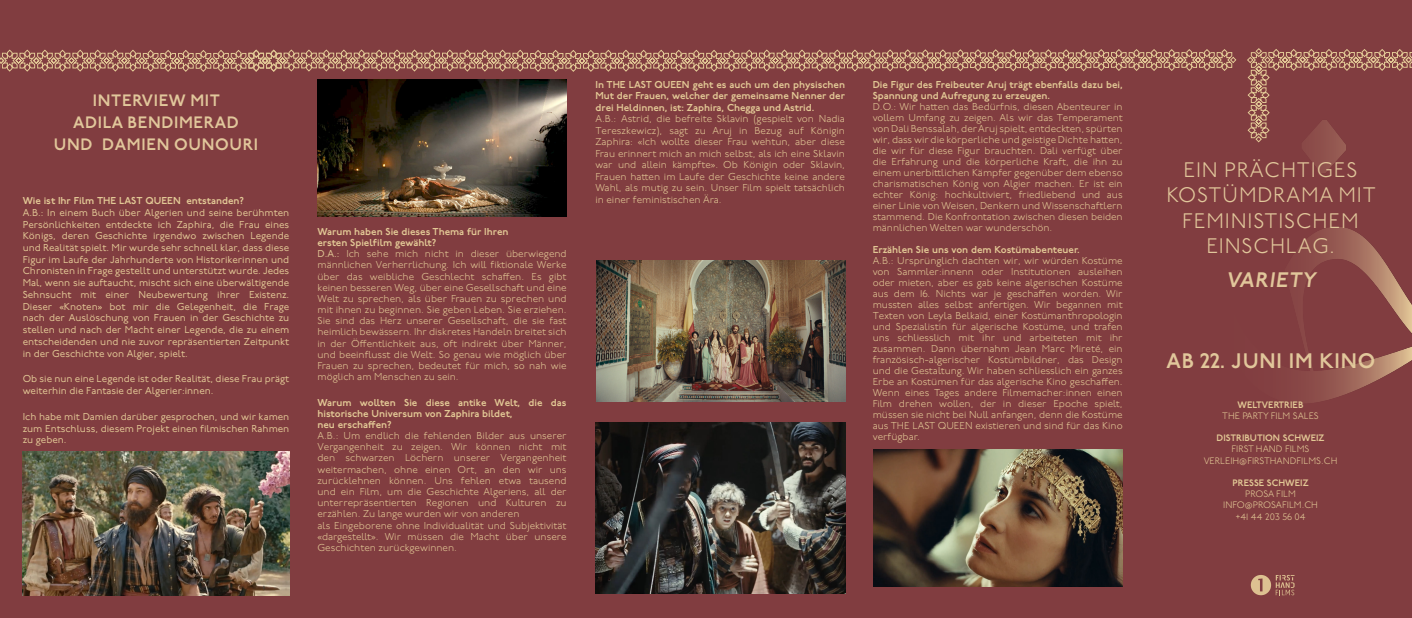
<style>
.page{position:relative;width:1412px;height:618px;background:#813d40}
.page>*{position:absolute;margin:0;border:0;box-sizing:border-box;transform-origin:0 0}
.t1{font:300 21px/25.2px "P22 Underground";letter-spacing:.04em;color:#e1c79b;text-align:center}
.t2{font:600 21px "P22 Underground";letter-spacing:.04em;color:#e1c79b}
.t3{font:600 16.5px "P22 Underground";letter-spacing:.04em;color:#e1c79b}
.t4{font:300 10px/11px "P22 Underground";color:#e2c895;text-align:justify}
.t5{font:10px/11.7px "P22 Underground";color:#e2c895;text-align:justify}
.t6{font:600 10px/11.5px "P22 Underground";color:#e2c895}
.t7{font:300 9.3px/11.2px "P22 Underground";color:#e2c895;text-align:center}
.t8{font:600 9.3px "P22 Underground";color:#e2c895}
.s1{font-weight:400}
.s2{font-weight:600}
</style>
<div class="page">
<svg style="left:0;top:49px;width:1133px;height:23px"></svg>
<img style="left:23px;top:451px;width:266px;height:145px">
<img style="left:317px;top:79px;width:250px;height:138px">
<img style="left:596px;top:261px;width:249px;height:141px">
<img style="left:1133px;top:49px;width:279px;height:547px">
<svg style="left:1246px;top:48px;width:166px;height:95px"></svg>
<img style="left:595px;top:422px;width:250px;height:172px">
<img style="left:873px;top:450px;width:249px;height:137px">
<p class="t3" style="left:93px;top:91px;width:129px">INTERVIEW MIT</p>
<p class="t3" style="left:73px;top:113px;width:167px">ADILA BENDIMERAD</p>
<p class="t3" style="left:54px;top:135px;width:206px">UND DAMIEN OUNOURI</p>
<p class="t6" style="left:23px;top:195px;width:223px">Wie ist Ihr Film THE LAST QUEEN entstanden?</p>
<p class="t5" style="left:23px;top:207px;width:268px">A.B.: In einem Buch über Algerien und seine berühmten Persönlichkeiten entdeckte ich Zaphira, die Frau eines Königs, deren Geschichte irgendwo zwischen Legende und Realität spielt. Mir wurde sehr schnell klar, dass diese Figur im Laufe der Jahrhunderte von Historikerinnen und Chronisten in Frage gestellt und unterstützt wurde. Jedes Mal, wenn sie auftaucht, mischt sich eine überwältigende Sehnsucht mit einer Neubewertung ihrer Existenz.<br>Dieser «Knoten» bot mir die Gelegenheit, die Frage nach der Auslöschung von Frauen in der Geschichte zu stellen und nach der Macht einer Legende, die zu einem entscheidenden und nie zuvor repräsentierten Zeitpunkt in der Geschichte von Algier, spielt.</p>
<p class="t5" style="left:23px;top:374px;width:268px">Ob sie nun eine Legende ist oder Realität, diese Frau prägt weiterhin die Fantasie der Algerier:innen.</p>
<p class="t5" style="left:23px;top:411px;width:268px">Ich habe mit Damien darüber gesprochen, und wir kamen zum Entschluss, diesem Projekt einen filmischen Rahmen zu geben.</p>
<p class="t6" style="left:317px;top:226px;width:192px">Warum haben Sie dieses Thema für Ihren</p>
<p class="t6" style="left:317px;top:237px;width:120px">ersten Spielfilm gewählt?</p>
<p class="t4" style="left:317px;top:249px;width:251px"><span class="s1">D.A.:</span> Ich sehe mich nicht in dieser überwiegend männlichen Verherrlichung. Ich will fiktionale Werke über das weibliche Geschlecht schaffen. Es gibt keinen besseren Weg, über eine Gesellschaft und eine Welt zu sprechen, als über Frauen zu sprechen und mit ihnen zu beginnen. Sie geben Leben. Sie erziehen.<br>Sie sind das Herz unserer Gesellschaft, die sie fast heimlich bewässern. Ihr diskretes Handeln breitet sich in der Öffentlichkeit aus, oft indirekt über Männer, und beeinflusst die Welt. So genau wie möglich über Frauen zu sprechen, bedeutet für mich, so nah wie möglich am Menschen zu sein.</p>
<p class="t6" style="left:317px;top:397px;width:251px;line-height:11.2px">Warum wollten Sie diese antike Welt, die das historische Universum von Zaphira bildet,</p>
<p class="t6" style="left:317px;top:419px;width:76px">neu erschaffen?</p>
<p class="t4" style="left:317px;top:431px;width:251px">A.B.: Um endlich die fehlenden Bilder aus unserer Vergangenheit zu zeigen. Wir können nicht mit den schwarzen Löchern unserer Vergangenheit weitermachen, ohne einen Ort, an den wir uns zurücklehnen können. Uns fehlen etwa tausend und ein Film, um die Geschichte Algeriens, all der unterrepräsentierten Regionen und Kulturen zu erzählen. Zu lange wurden wir von anderen</p>
<p class="t4" style="left:317px;top:520px;width:251px">als Eingeborene ohne Individualität und Subjektivität «dargestellt». Wir müssen die Macht über unsere Geschichten zurückgewinnen.</p>
<p class="t6" style="left:595px;top:79px;width:251px;text-align:justify">In THE LAST QUEEN geht es auch um den physischen Mut der Frauen, welcher der gemeinsame Nenner der drei Heldinnen, ist: Zaphira, Chegga und Astrid.</p>
<p class="t4" style="left:595px;top:114px;width:251px;line-height:11.5px">A.B.: Astrid, die befreite Sklavin (gespielt von Nadia Tereszkewicz), sagt zu Aruj in Bezug auf Königin Zaphira: «Ich wollte dieser Frau wehtun, aber diese Frau erinnert mich an mich selbst, als ich eine Sklavin war und allein kämpfte». Ob Königin oder Sklavin, Frauen hatten im Laufe der Geschichte keine andere Wahl, als mutig zu sein. Unser Film spielt tatsächlich in einer feministischen Ära.</p>
<p class="t6" style="left:873px;top:79px;width:251px;line-height:11px">Die Figur des Freibeuter Aruj trägt ebenfalls dazu bei,<br>Spannung und Aufregung zu erzeugen.</p>
<p class="t4" style="left:873px;top:102px;width:251px">D.O.: Wir hatten das Bedürfnis, diesen Abenteurer in vollem Umfang zu zeigen. Als wir das Temperament von Dali Benssalah, der Aruj spielt, entdeckten, spürten wir, dass wir die körperliche und geistige Dichte hatten, die wir für diese Figur brauchten. Dali verfügt über die Erfahrung und die körperliche Kraft, die ihn zu einem unerbittlichen Kämpfer gegenüber dem ebenso charismatischen König von Algier machen. Er ist ein echter König: hochkultiviert, friedliebend und aus einer Linie von Weisen, Denkern und Wissenschaftlern stammend. Die Konfrontation zwischen diesen beiden männlichen Welten war wunderschön.</p>
<p class="t6" style="left:873px;top:244px;width:208px">Erzählen Sie uns von dem Kostümabenteuer.</p>
<p class="t4" style="left:873px;top:256px;width:251px">A.B.: Ursprünglich dachten wir, wir würden Kostüme von Sammler:innenn oder Institutionen ausleihen oder mieten, aber es gab keine algerischen Kostüme aus dem 16. Nichts war je geschaffen worden. Wir mussten alles selbst anfertigen. Wir begannen mit Texten von Leyla Belkaïd, einer Kostümanthropologin und Spezialistin für algerische Kostüme, und trafen uns schliesslich mit ihr und arbeiteten mit ihr zusammen. Dann übernahm Jean Marc Mireté, ein französisch-algerischer Kostümbildner, das Design und die Gestaltung. Wir haben schliesslich ein ganzes Erbe an Kostümen für das algerische Kino geschaffen.<br>Wenn eines Tages andere Filmemacher:innen einen Film drehen wollen, der in dieser Epoche spielt, müssen sie nicht bei Null anfangen, denn die Kostüme aus THE LAST QUEEN existieren und sind für das Kino verfügbar.</p>
<p class="t1" style="left:1166px;top:158px;width:211px">EIN PRÄCHTIGES<br>KOSTÜMDRAMA MIT<br>FEMINISTISCHEM<br>EINSCHLAG.</p>
<p class="t2" style="left:1226px;top:268px;width:94px">VARIETY</p>
<p class="t2" style="left:1166px;top:349px;width:210px">AB 22. JUNI IM KINO</p>
<p class="t8" style="left:1237px;top:399px;width:67px">WELTVERTRIEB</p>
<p class="t7" style="left:1222px;top:410px;width:98px">THE PARTY FILM SALES</p>
<p class="t7" style="left:1203px;top:433px;width:135px"><span class="s2">DISTRIBUTION SCHWEIZ<br></span>FIRST HAND FILMS<br>VERLEIH@FIRSTHANDFILMS.CH</p>
<p class="t8" style="left:1232px;top:478px;width:78px">PRESSE SCHWEIZ</p>
<p class="t7" style="left:1223px;top:489px;width:96px">PROSA FILM<br>INFO@PROSAFILM.CH</p>
<p class="t7" style="left:1235px;top:511px;width:72px">+41 44 203 56 04</p>
</div>
